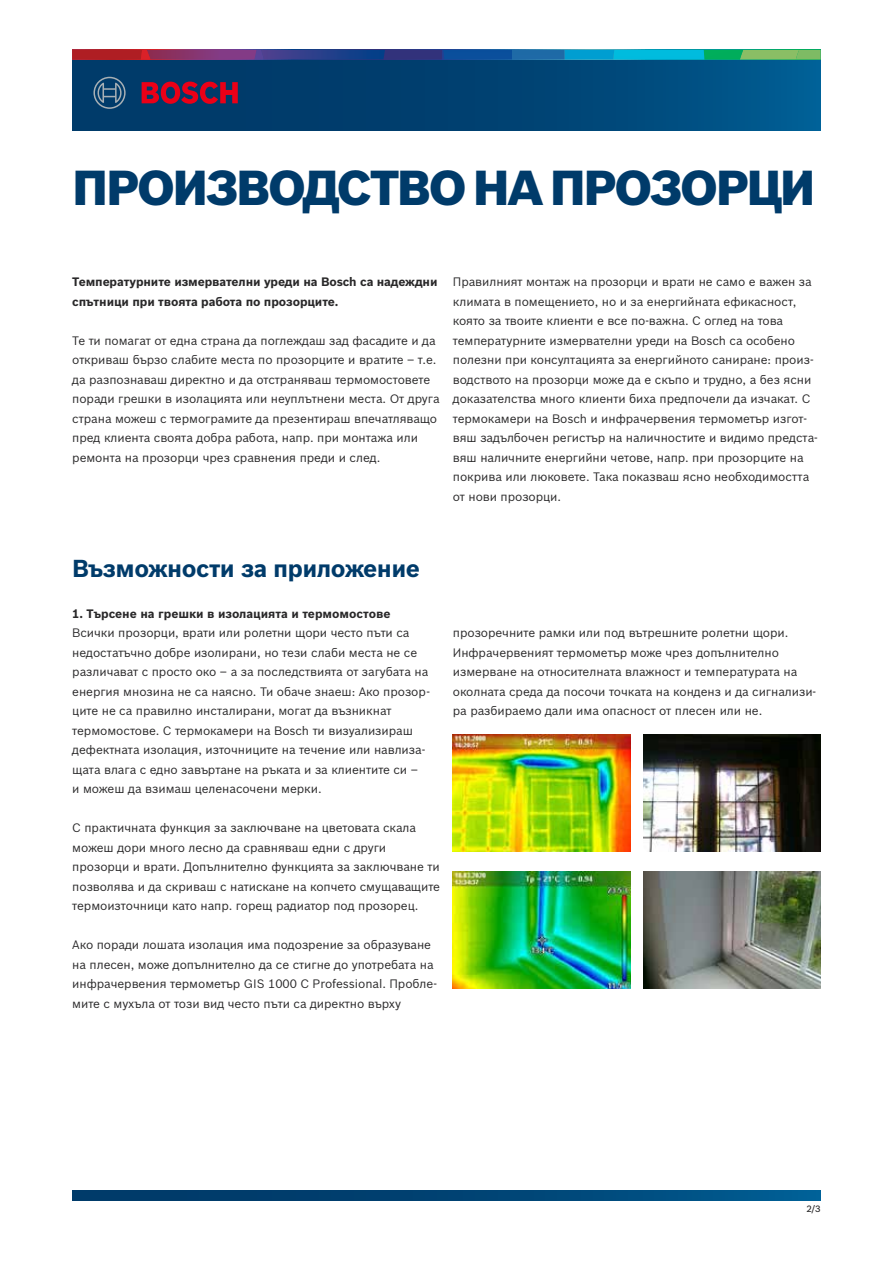
<style>
.page{position:relative;width:893px;height:1263px;background:#fff}
.page>*{position:absolute;margin:0;border:0;box-sizing:border-box;transform-origin:0 0}
.t1{font:900 48px "Bosch Sans";letter-spacing:-.05em;color:#003b6a}
.t2{font:700 24px "Bosch Sans";letter-spacing:-.025em;color:#003b6a}
.t3{font:12px/19.5px "Bosch Sans";letter-spacing:-.005em;color:#292829}
.t4{font:700 12px/19.5px "Bosch Sans";letter-spacing:-.01em;color:#292829}
.t5{font:500 9px "Bosch Sans";color:#292829}
</style>
<div class="page">
<img style="left:453px;top:735px;width:177px;height:117px">
<img style="left:643px;top:735px;width:178px;height:117px">
<img style="left:453px;top:871px;width:177px;height:117px">
<img style="left:643px;top:871px;width:178px;height:117px">
<svg style="left:72px;top:59px;width:749px;height:71px;background:#014576"></svg>
<svg style="left:72px;top:1191px;width:749px;height:9px;background:#004677"></svg>
<svg style="left:72px;top:50px;width:749px;height:9px;background:#416687"></svg>
<svg style="left:142px;top:82px;width:96px;height:22px;background:#891839"></svg>
<svg style="left:93px;top:77px;width:33px;height:32px"></svg>
<h1 class="t1" style="left:72px;top:151px;width:745px">ПРОИЗВОДСТВО НА ПРОЗОРЦИ</h1>
<p class="t4" style="left:72px;top:271px;width:367px">Температурните измервателни уреди на Bosch са надеждни спътници при твоята работа по прозорците.</p>
<p class="t3" style="left:72px;top:330px;width:369px">Те ти помагат от една страна да поглеждаш зад фасадите и да откриваш бързо слабите места по прозорците и вратите – т.е. да разпознаваш директно и да отстраняваш термомостовете поради грешки в изолацията или неуплътнени места. От друга страна можеш с термограмите да презентираш впечатляващо пред клиента своята добра работа, напр. при монтажа или ремонта на прозорци чрез сравнения преди и след.</p>
<p class="t3" style="left:453px;top:271px;width:366px">Правилният монтаж на прозорци и врати не само е важен за климата в помещението, но и за енергийната ефикасност, която за твоите клиенти е все по-важна. С оглед на това температурните измервателни уреди на Bosch са особено полезни при консултацията за енергийното саниране: произ&shy;водството на прозорци може да е скъпо и трудно, а без ясни доказателства много клиенти биха предпочели да изчакат. С термокамери на Bosch и инфрачервения термометър изгот&shy;вяш задълбочен регистър на наличностите и видимо предста&shy;вяш наличните енергийни четове, напр. при прозорците на покрива или люковете. Така показваш ясно необходимостта от нови прозорци.</p>
<h2 class="t2" style="left:72px;top:550px;width:349px">Възможности за приложение</h2>
<p class="t4" style="left:72px;top:603px;width:320px">1. Търсене на грешки в изолацията и термомостове</p>
<p class="t3" style="left:72px;top:622px;width:359px">Всички прозорци, врати или ролетни щори често пъти са недостатъчно добре изолирани, но тези слаби места не се различават с просто око – а за последствията от загубата на енергия мнозина не са наясно. Ти обаче знаеш: Ако прозор&shy;ците не са правилно инсталирани, могат да възникнат термомостове. С термокамери на Bosch ти визуализираш дефектната изолация, източниците на течение или навлиза&shy;щата влага с едно завъртане на ръката и за клиентите си –<br>и можеш да взимаш целенасочени мерки.</p>
<p class="t3" style="left:72px;top:817px;width:369px">С практичната функция за заключване на цветовата скала можеш дори много лесно да сравняваш едни с други прозорци и врати. Допълнително функцията за заключване ти позволява и да скриваш с натискане на копчето смущаващите термоизточници като напр. горещ радиатор под прозорец.</p>
<p class="t3" style="left:72px;top:934px;width:366px">Ако поради лошата изолация има подозрение за образуване на плесен, може допълнително да се стигне до употребата на инфрачервения термометър GIS 1000 C Professional. Пробле&shy;мите с мухъла от този вид често пъти са директно върху</p>
<p class="t3" style="left:453px;top:622px;width:365px">прозоречните рамки или под вътрешните ролетни щори.<br>Инфрачервеният термометър може чрез допълнително измерване на относителната влажност и температурата на околната среда да посочи точката на конденз и да сигнализи&shy;ра разбираемо дали има опасност от плесен или не.</p>
<p class="t5" style="left:806px;top:1202px;width:16px">2/3</p>
</div>
